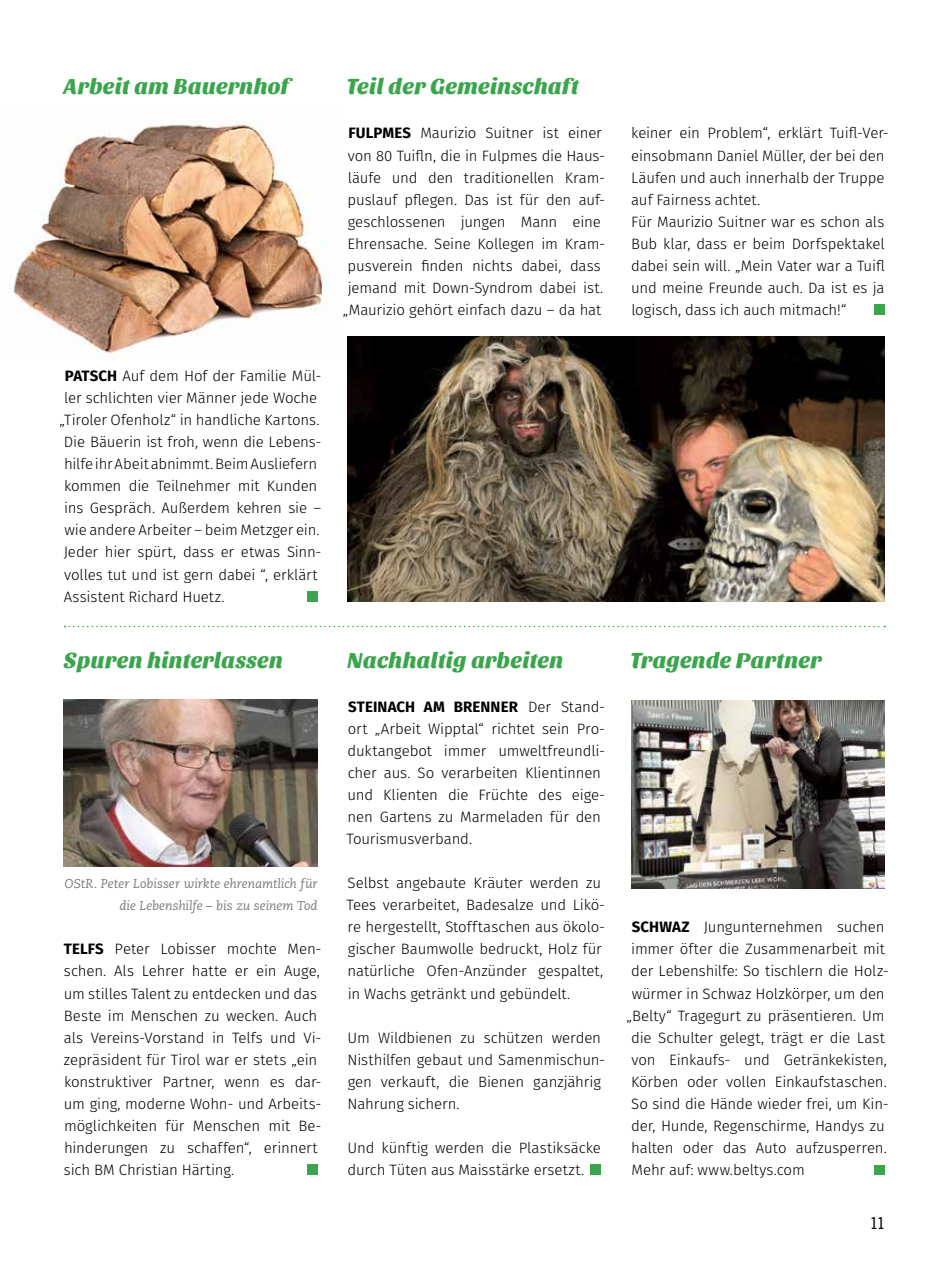
<style>
.page{position:relative;width:936px;height:1263px;background:#fff}
.page>*{position:absolute;margin:0;border:0;box-sizing:border-box;transform-origin:0 0}
.t1{font:italic 800 22.5px "Sansita";letter-spacing:.025em;color:#3ba54d}
.t2{font:condensed 16.5px "Trade Gothic Next LT Pro";color:#000}
.t3{font:300 15px/22px "Fira Sans";letter-spacing:-.01em;color:#000}
.t4{font:italic 12.75px/22px "Caecilia LT Pro 56";color:#7f7c7a;text-align:right}
.s1{font-weight:700}
</style>
<div class="page">
<img style="left:10px;top:120px;width:317px;height:238px">
<div style="left:874px;top:304px;width:10px;height:11px;background:#3ba54d"></div>
<div style="left:590px;top:1164px;width:11px;height:11px;background:#3ba54d"></div>
<div style="left:307px;top:1164px;width:10px;height:11px;background:#3ba54d"></div>
<div style="left:307px;top:591px;width:10px;height:10px;background:#3ba54d"></div>
<div style="left:874px;top:1165px;width:10px;height:10px;background:#3ba54d"></div>
<svg style="left:65px;top:626px;width:820px;height:1px"></svg>
<img style="left:347px;top:337px;width:537px;height:264px">
<img style="left:64px;top:699px;width:253px;height:167px">
<img style="left:631px;top:700px;width:253px;height:188px">
<h1 class="t1" style="left:64px;top:73px;width:226px">Arbeit am Bauernhof</h1>
<p class="t3" style="left:65px;top:365px;width:258px"><span class="s1">PATSCH</span> Auf dem Hof der Familie Mül-</p>
<p class="t3" style="left:64px;top:387px;width:254px">ler schlichten vier Männer jede Woche</p>
<p class="t3" style="left:59px;top:409px;width:262px">„Tiroler Ofenholz“ in handliche Kartons.</p>
<p class="t3" style="left:64px;top:431px;width:259px">Die Bäuerin ist froh, wenn die Lebens-</p>
<p class="t3" style="left:64px;top:453px;width:255px">hilfe ihr Abeit abnimmt. Beim Ausliefern</p>
<p class="t3" style="left:64px;top:475px;width:255px">kommen die Teilnehmer mit Kunden</p>
<p class="t3" style="left:64px;top:497px;width:259px">ins Gespräch. Außerdem kehren sie –</p>
<p class="t3" style="left:64px;top:519px;width:256px">wie andere Arbeiter – beim Metzger ein.</p>
<p class="t3" style="left:64px;top:541px;width:259px">Jeder hier spürt, dass er etwas Sinn-</p>
<p class="t3" style="left:64px;top:563px;width:255px">volles tut und ist gern dabei “, erklärt</p>
<p class="t3" style="left:64px;top:585px;width:162px">Assistent Richard Huetz.</p>
<h1 class="t1" style="left:64px;top:646px;width:220px">Spuren hinterlassen</h1>
<p class="t4" style="left:64px;top:873px;width:255px">OStR. Peter Lobisser wirkte ehrenamtlich für die Lebenshilfe – bis zu seinem Tod</p>
<p class="t3" style="left:64px;top:938px;width:259px"><span class="s1">TELFS</span> Peter Lobisser mochte Men&shy;schen. Als Lehrer hatte er ein Auge, um stilles Talent zu entdecken und das Beste im Menschen zu wecken. Auch als Vereins-Vorstand in Telfs und Vi&shy;zepräsident für Tirol war er stets „ein konstruktiver Partner, wenn es dar&shy;um ging, moderne Wohn- und Arbeits&shy;möglichkeiten für Menschen mit Be&shy;hinderungen zu schaffen“, erinnert sich BM Christian Härting.</p>
<h1 class="t1" style="left:347px;top:73px;width:233px">Teil der Gemeinschaft</h1>
<p class="t3" style="left:343px;top:122px;width:264px;text-align:center"><span class="s1">FULPMES</span> Maurizio Suitner ist einer von 80 Tuifln, die in Fulpmes die Haus&shy;läufe und den traditionellen Kram&shy;puslauf pflegen. Das ist für den auf&shy;geschlossenen jungen Mann eine Ehrensache. Seine Kollegen im Kram&shy;pusverein finden nichts dabei, dass jemand mit Down-Syndrom dabei ist. „Maurizio gehört einfach dazu – da hat</p>
<p class="t3" style="left:631px;top:122px;width:259px">keiner ein Problem“, erklärt Tuifl-Ver&shy;einsobmann Daniel Müller, der bei den Läufen und auch innerhalb der Truppe auf Fairness achtet.<br>Für Maurizio Suitner war es schon als Bub klar, dass er beim Dorfspektakel dabei sein will. „Mein Vater war a Tuifl und meine Freunde auch. Da ist es ja logisch, dass ich auch mitmach!“</p>
<h1 class="t1" style="left:347px;top:646px;width:217px">Nachhaltig arbeiten</h1>
<p class="t3" style="left:346px;top:695px;width:260px"><span class="s1">STEINACH AM BRENNER</span> Der Stand&shy;ort „Arbeit Wipptal“ richtet sein Pro&shy;duktangebot immer umweltfreundli&shy;cher aus. So verarbeiten Klientinnen und Klienten die Früchte des eige&shy;nen Gartens zu Marmeladen für den Tourismusverband.</p>
<p class="t3" style="left:346px;top:872px;width:260px">Selbst angebaute Kräuter werden zu Tees verarbeitet, Badesalze und Likö&shy;re hergestellt, Stofftaschen aus ökolo&shy;gischer Baumwolle bedruckt, Holz für natürliche Ofen-Anzünder gespaltet, in Wachs getränkt und gebündelt.</p>
<p class="t3" style="left:347px;top:1026px;width:259px">Um Wildbienen zu schützen werden<br>Nisthilfen gebaut und Samenmischun&shy;gen verkauft, die Bienen ganzjährig<br>Nahrung sichern.</p>
<p class="t3" style="left:347px;top:1136px;width:255px">Und künftig werden die Plastiksäcke durch Tüten aus Maisstärke ersetzt.</p>
<h1 class="t1" style="left:631px;top:646px;width:192px">Tragende Partner</h1>
<p class="t3" style="left:631px;top:916px;width:254px"><span class="s1">SCHWAZ</span> Jungunternehmen suchen</p>
<p class="t3" style="left:631px;top:938px;width:255px">immer öfter die Zusammenarbeit mit</p>
<p class="t3" style="left:631px;top:960px;width:259px">der Lebenshilfe: So tischlern die Holz-</p>
<p class="t3" style="left:631px;top:982px;width:254px">würmer in Schwaz Holzkörper, um den</p>
<p class="t3" style="left:626px;top:1004px;width:259px">„Belty“ Tragegurt zu präsentieren. Um</p>
<p class="t3" style="left:631px;top:1026px;width:255px">die Schulter gelegt, trägt er die Last</p>
<p class="t3" style="left:631px;top:1048px;width:257px">von Einkaufs- und Getränkekisten,</p>
<p class="t3" style="left:631px;top:1070px;width:257px">Körben oder vollen Einkaufstaschen.</p>
<p class="t3" style="left:631px;top:1092px;width:259px">So sind die Hände wieder frei, um Kin-</p>
<p class="t3" style="left:631px;top:1114px;width:255px">der, Hunde, Regenschirme, Handys zu</p>
<p class="t3" style="left:631px;top:1136px;width:257px">halten oder das Auto aufzusperren.</p>
<p class="t3" style="left:631px;top:1159px;width:175px">Mehr auf: www.beltys.com</p>
<p class="t2" style="left:870px;top:1212px;width:16px">11</p>
</div>
